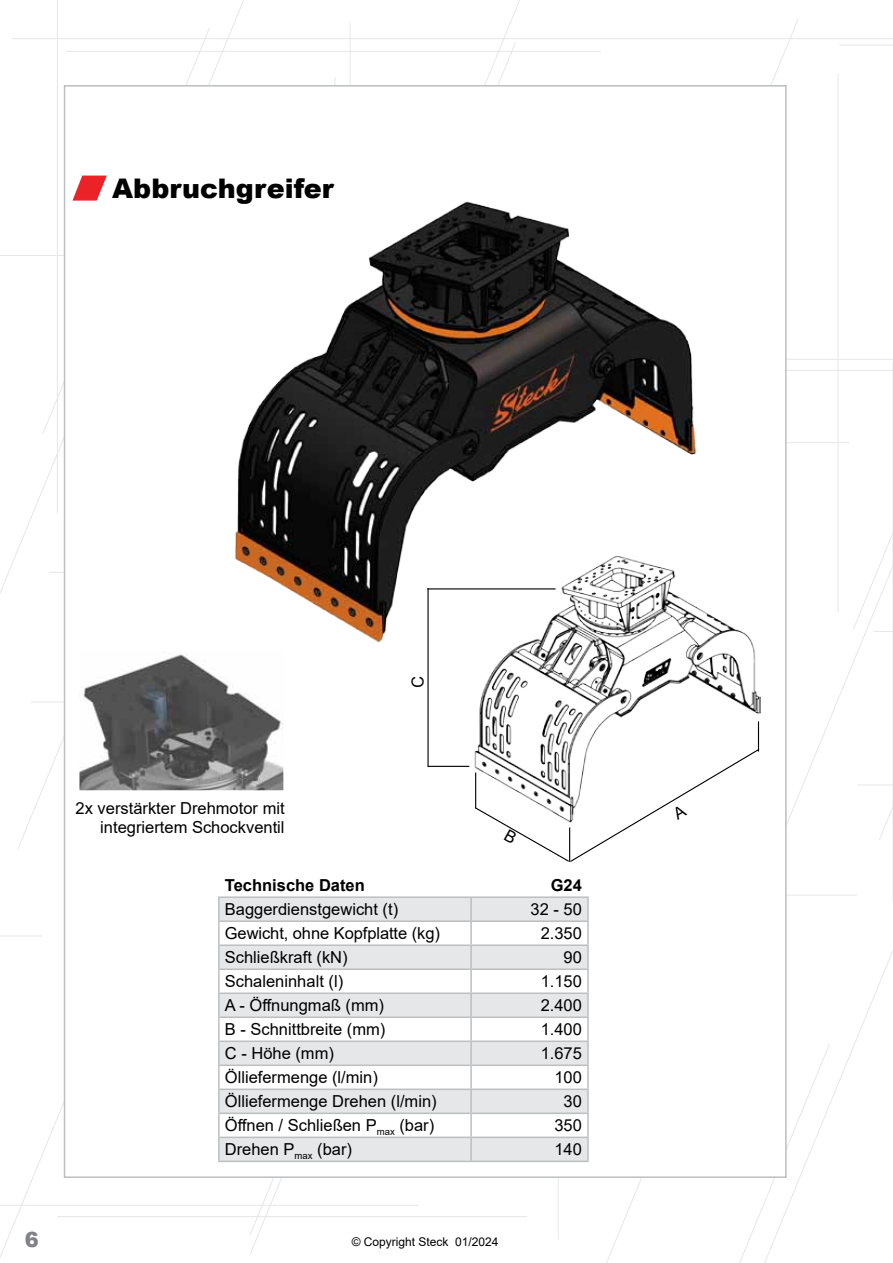
<style>
.page{position:relative;width:893px;height:1263px;background:#fff}
.page>*{position:absolute;margin:0;border:0;box-sizing:border-box;transform-origin:0 0}
.t1{font:900 27px "Arial";color:#000}
.t2{font:900 21px "Arial";color:#808285}
.t3{font:16.5px/19.8px "Arial";color:#000;text-align:right}
.t4{font:700 16.5px "Arial";color:#000}
.t5{font:12px "Arial";color:#000}
</style>
<div class="page">
<svg style="left:43px;top:28px;width:168px;height:407px"></svg>
<svg style="left:739px;top:1044px;width:91px;height:219px"></svg>
<svg style="left:250px;top:1178px;width:32px;height:77px"></svg>
<svg style="left:484px;top:0;width:36px;height:85px"></svg>
<svg style="left:17px;top:631px;width:47px;height:220px"></svg>
<hr style="left:12px;top:38px;width:881px;height:1px;background:#e6e7e8">
<hr style="left:66px;top:51px;width:535px;height:1px;background:#e6e7e8">
<hr style="left:510px;top:359px;width:383px;height:1px;background:#e6e7e8">
<hr style="left:531px;top:370px;width:362px;height:1px;background:#e6e7e8">
<hr style="left:696px;top:895px;width:161px;height:1px;background:#e6e7e8">
<svg style="left:852px;top:44px;width:41px;height:796px"></svg>
<hr style="left:57px;top:1216px;width:470px;height:1px;background:#e6e7e8">
<hr style="left:0;top:1205px;width:419px;height:1px;background:#e6e7e8">
<hr style="left:49px;top:572px;width:470px;height:1px;background:#e6e7e8">
<hr style="left:0;top:935px;width:43px;height:1px;background:#e6e7e8">
<hr style="left:838px;top:74px;width:1px;height:538px;background:#e6e7e8">
<hr style="left:57px;top:0;width:1px;height:513px;background:#e6e7e8">
<hr style="left:558px;top:701px;width:1px;height:538px;background:#e6e7e8">
<hr style="left:0;top:255px;width:87px;height:1px;background:#e6e7e8">
<hr style="left:839px;top:45px;width:54px;height:1px;background:#e6e7e8">
<hr style="left:892px;top:362px;width:1px;height:539px;background:#e6e7e8">
<hr style="left:334px;top:77px;width:1px;height:538px;background:#e6e7e8">
<hr style="left:350px;top:23px;width:1px;height:538px;background:#e6e7e8">
<hr style="left:31px;top:702px;width:494px;height:1px;background:#e6e7e8">
<hr style="left:78px;top:442px;width:771px;height:1px;background:#e6e7e8">
<div style="left:64px;top:85px;width:723px;height:1093px;background:#fff;border:2px solid #bcbec0"></div>
<svg style="left:72px;top:175px;width:35px;height:26px"></svg>
<img style="left:235px;top:201px;width:461px;height:441px">
<svg style="left:220px;top:898px;width:367px;height:262px;fill:#e6e7e8"></svg>
<hr style="left:218px;top:896px;width:253px;height:2px;background:#bcbec0">
<hr style="left:218px;top:898px;width:2px;height:22px;background:#bcbec0">
<hr style="left:471px;top:896px;width:118px;height:2px;background:#bcbec0">
<hr style="left:470px;top:898px;width:2px;height:22px;background:#bcbec0">
<hr style="left:587px;top:898px;width:2px;height:22px;background:#bcbec0">
<hr style="left:218px;top:920px;width:253px;height:2px;background:#bcbec0">
<hr style="left:218px;top:922px;width:2px;height:22px;background:#bcbec0">
<hr style="left:471px;top:920px;width:118px;height:2px;background:#bcbec0">
<hr style="left:470px;top:922px;width:2px;height:22px;background:#bcbec0">
<hr style="left:587px;top:922px;width:2px;height:22px;background:#bcbec0">
<hr style="left:218px;top:944px;width:253px;height:2px;background:#bcbec0">
<hr style="left:218px;top:946px;width:2px;height:22px;background:#bcbec0">
<hr style="left:471px;top:944px;width:118px;height:2px;background:#bcbec0">
<hr style="left:470px;top:946px;width:2px;height:22px;background:#bcbec0">
<hr style="left:587px;top:946px;width:2px;height:22px;background:#bcbec0">
<hr style="left:218px;top:968px;width:253px;height:2px;background:#bcbec0">
<hr style="left:218px;top:970px;width:2px;height:22px;background:#bcbec0">
<hr style="left:471px;top:968px;width:118px;height:2px;background:#bcbec0">
<hr style="left:470px;top:970px;width:2px;height:22px;background:#bcbec0">
<hr style="left:587px;top:970px;width:2px;height:22px;background:#bcbec0">
<hr style="left:218px;top:992px;width:253px;height:2px;background:#bcbec0">
<hr style="left:218px;top:994px;width:2px;height:22px;background:#bcbec0">
<hr style="left:471px;top:992px;width:118px;height:2px;background:#bcbec0">
<hr style="left:470px;top:994px;width:2px;height:22px;background:#bcbec0">
<hr style="left:587px;top:994px;width:2px;height:22px;background:#bcbec0">
<hr style="left:218px;top:1016px;width:253px;height:2px;background:#bcbec0">
<hr style="left:218px;top:1018px;width:2px;height:22px;background:#bcbec0">
<hr style="left:471px;top:1016px;width:118px;height:2px;background:#bcbec0">
<hr style="left:470px;top:1018px;width:2px;height:22px;background:#bcbec0">
<hr style="left:587px;top:1018px;width:2px;height:22px;background:#bcbec0">
<hr style="left:218px;top:1040px;width:253px;height:2px;background:#bcbec0">
<hr style="left:218px;top:1042px;width:2px;height:22px;background:#bcbec0">
<hr style="left:471px;top:1040px;width:118px;height:2px;background:#bcbec0">
<hr style="left:470px;top:1042px;width:2px;height:22px;background:#bcbec0">
<hr style="left:587px;top:1042px;width:2px;height:22px;background:#bcbec0">
<hr style="left:218px;top:1064px;width:253px;height:2px;background:#bcbec0">
<hr style="left:218px;top:1066px;width:2px;height:22px;background:#bcbec0">
<hr style="left:471px;top:1064px;width:118px;height:2px;background:#bcbec0">
<hr style="left:470px;top:1066px;width:2px;height:22px;background:#bcbec0">
<hr style="left:587px;top:1066px;width:2px;height:22px;background:#bcbec0">
<hr style="left:218px;top:1088px;width:253px;height:2px;background:#bcbec0">
<hr style="left:218px;top:1090px;width:2px;height:22px;background:#bcbec0">
<hr style="left:471px;top:1088px;width:118px;height:2px;background:#bcbec0">
<hr style="left:470px;top:1090px;width:2px;height:22px;background:#bcbec0">
<hr style="left:587px;top:1090px;width:2px;height:22px;background:#bcbec0">
<hr style="left:218px;top:1112px;width:253px;height:2px;background:#bcbec0">
<hr style="left:218px;top:1114px;width:2px;height:22px;background:#bcbec0">
<hr style="left:471px;top:1112px;width:118px;height:2px;background:#bcbec0">
<hr style="left:470px;top:1114px;width:2px;height:22px;background:#bcbec0">
<hr style="left:587px;top:1114px;width:2px;height:22px;background:#bcbec0">
<hr style="left:218px;top:1136px;width:253px;height:2px;background:#bcbec0">
<hr style="left:218px;top:1138px;width:2px;height:22px;background:#bcbec0">
<hr style="left:471px;top:1136px;width:118px;height:2px;background:#bcbec0">
<hr style="left:470px;top:1138px;width:2px;height:22px;background:#bcbec0">
<hr style="left:587px;top:1138px;width:2px;height:22px;background:#bcbec0">
<hr style="left:218px;top:1160px;width:253px;height:2px;background:#bcbec0">
<hr style="left:471px;top:1160px;width:118px;height:2px;background:#bcbec0">
<img style="left:79px;top:652px;width:204px;height:138px">
<img style="left:469px;top:554px;width:243px;height:213px">
<hr style="left:428px;top:766px;width:41px;height:1px;background:#000">
<hr style="left:427px;top:588px;width:129px;height:1px;background:#000">
<hr style="left:427px;top:588px;width:2px;height:179px;background:#000">
<svg style="left:474px;top:616px;width:286px;height:303px"></svg>
<h1 class="t1" style="left:112px;top:169px;width:223px">Abbruchgreifer</h1>
<p class="t3" style="left:76px;top:798px;width:211px">2x verstärkter Drehmotor mit integriertem Schockventil</p>
<p class="t4" style="left:225px;top:873px;width:141px">Technische Daten</p>
<p class="t4" style="left:551px;top:873px;width:33px">G24</p>
<p class="t3" style="left:225px;top:899px;width:175px">Baggerdienstgewicht (t)</p>
<p class="t3" style="left:531px;top:899px;width:53px">32 - 50</p>
<p class="t3" style="left:225px;top:923px;width:217px">Gewicht, ohne Kopfplatte (kg)</p>
<p class="t3" style="left:541px;top:923px;width:43px">2.350</p>
<p class="t3" style="left:225px;top:947px;width:124px">Schließkraft (kN)</p>
<p class="t3" style="left:564px;top:947px;width:20px">90</p>
<p class="t3" style="left:225px;top:971px;width:120px">Schaleninhalt (l)</p>
<p class="t3" style="left:541px;top:971px;width:43px">1.150</p>
<p class="t3" style="left:225px;top:995px;width:161px">A - Öffnungmaß (mm)</p>
<p class="t3" style="left:541px;top:995px;width:43px">2.400</p>
<p class="t3" style="left:225px;top:1019px;width:162px">B - Schnittbreite (mm)</p>
<p class="t3" style="left:541px;top:1019px;width:43px">1.400</p>
<p class="t3" style="left:225px;top:1043px;width:111px">C - Höhe (mm)</p>
<p class="t3" style="left:541px;top:1043px;width:43px">1.675</p>
<p class="t3" style="left:225px;top:1067px;width:155px">Ölliefermenge (l/min)</p>
<p class="t3" style="left:554px;top:1067px;width:29px">100</p>
<p class="t3" style="left:225px;top:1091px;width:213px">Ölliefermenge Drehen (l/min)</p>
<p class="t3" style="left:564px;top:1091px;width:20px">30</p>
<p class="t3" style="left:225px;top:1115px;width:211px">Öffnen / Schließen P<sub>max</sub> (bar)</p>
<p class="t3" style="left:554px;top:1115px;width:29px">350</p>
<p class="t3" style="left:225px;top:1139px;width:129px">Drehen P<sub>max</sub> (bar)</p>
<p class="t3" style="left:554px;top:1139px;width:29px">140</p>
<p class="t2" style="left:25px;top:1224px;width:16px">6</p>
<p class="t5" style="left:352px;top:1233px;width:148px">© Copyright Steck 01/2024</p>
</div>
